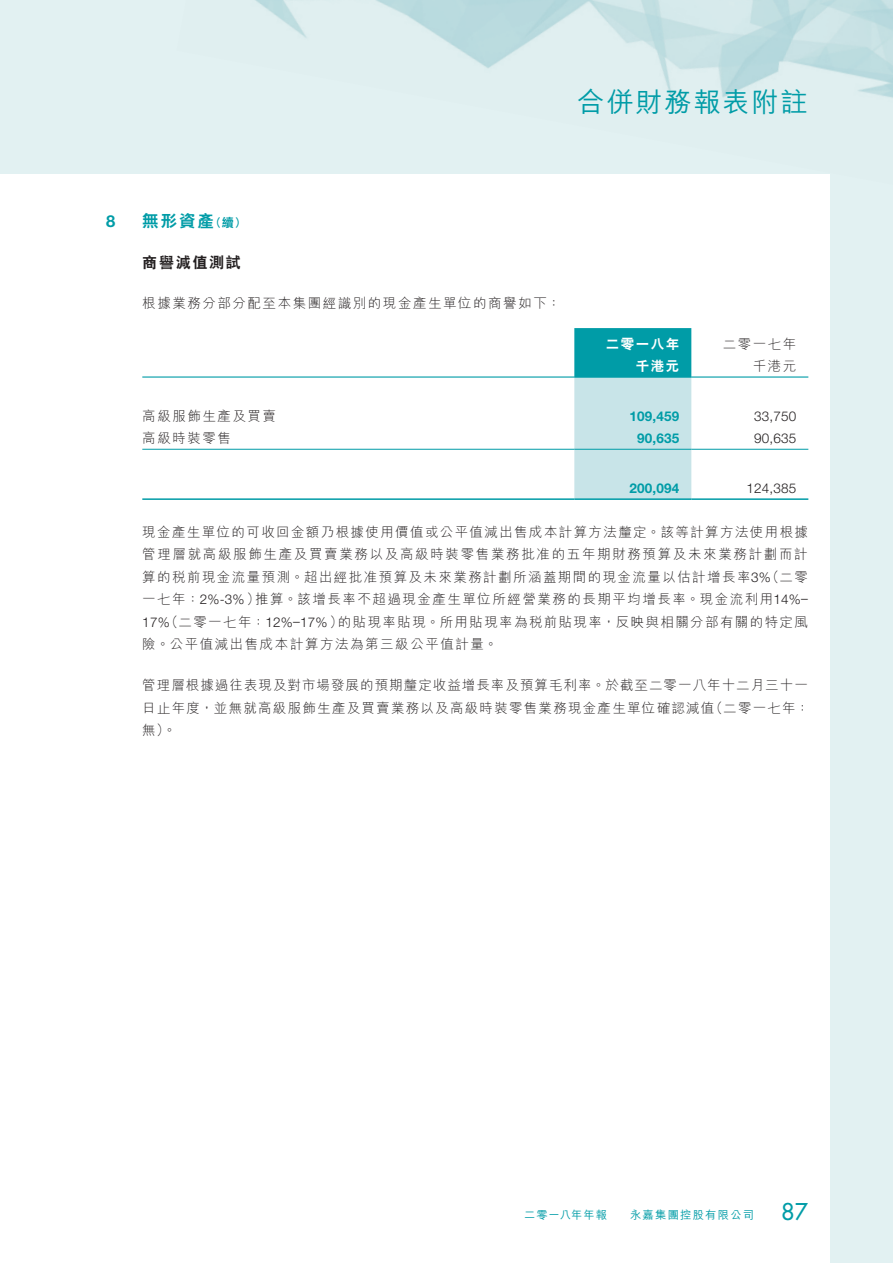
<style>
.page{position:relative;width:893px;height:1263px;background:#e2f1f2}
.page>*{position:absolute;margin:0;border:0;box-sizing:border-box;transform-origin:0 0}
.t1{font:500 27px "M Hei HK";letter-spacing:.07em;color:#009ca7}
._03_H1{font:800 16.5px "C Hei 2 HK";color:#009ca7}
._03_H1-2{font:700 16.5px "Helvetica Neue LT Std";color:#009ca7}
._04___H2{font:800 15px "C Hei 2 HK";letter-spacing:.115em;color:#231f20}
._12___P2{font:300 13.5px/22.5px "M Hei HK";letter-spacing:.1em;color:#231f20;text-align:justify}
._01_Body_Text{font:700 13.5px "Helvetica Neue LT Std";letter-spacing:.015em;color:#009ca7}
._01_Body_Text-2{font:300 13.5px "Helvetica Neue LT Std";letter-spacing:.015em;color:#231f20}
._15_Table_Stub{font:300 13.5px "M Hei HK";letter-spacing:.115em;color:#231f20}
._01_Body_Text-3{font:800 13.5px "C Hei 2 HK";letter-spacing:.115em;color:#fff}
._01_Body_Text-4{font:300 13.5px "M Hei HK";letter-spacing:.115em;color:#231f20}
.t2{font:500 11.25px "M Hei HK";letter-spacing:.115em;color:#009ca7}
.t3{font:500 11.25px "M Hei HK";letter-spacing:.085em;color:#009ca7}
.s1{font-size:12px}
.s2{font-family:"Helvetica Neue LT Std"}
.s3{font-family:"Futura Std";font-size:22.5px}
</style>
<div class="page">
<img style="left:255px;top:0;width:638px;height:195px">
<div style="left:0;top:174px;width:829px;height:1089px;background:#fff"></div>
<svg style="left:574px;top:328px;width:117px;height:170px;background:#8ecfd5"></svg>
<hr style="left:142px;top:376px;width:432px;height:2px;background:#009ca7">
<hr style="left:574px;top:376px;width:117px;height:2px;background:#009ca7">
<hr style="left:691px;top:376px;width:117px;height:2px;background:#009ca7">
<hr style="left:142px;top:449px;width:432px;height:1px;background:#009ca7">
<hr style="left:574px;top:449px;width:117px;height:1px;background:#009ca7">
<hr style="left:691px;top:449px;width:117px;height:1px;background:#009ca7">
<hr style="left:142px;top:498px;width:432px;height:2px;background:#009ca7">
<hr style="left:574px;top:498px;width:117px;height:2px;background:#009ca7">
<hr style="left:691px;top:498px;width:117px;height:2px;background:#009ca7">
<h1 class="t1" style="left:577px;top:82px;width:232px">合併財務報表附註</h1>
<p class="_03_H1-2" style="left:106px;top:211px;width:11px">8</p>
<p class="_03_H1" style="left:142px;top:210px;width:105px">無形資產<span class="s1">（續）</span></p>
<p class="_04___H2" style="left:142px;top:252px;width:100px">商譽減值測試</p>
<p class="_12___P2" style="left:142px;top:292px;width:420px">根據業務分部分配至本集團經識別的現金產生單位的商譽如下：</p>
<p class="_01_Body_Text-3" style="left:606px;top:335px;width:75px">二零一八年</p>
<p class="_01_Body_Text-4" style="left:723px;top:334px;width:75px">二零一七年</p>
<p class="_01_Body_Text-3" style="left:636px;top:357px;width:45px">千港元</p>
<p class="_01_Body_Text-4" style="left:753px;top:357px;width:45px">千港元</p>
<p class="_15_Table_Stub" style="left:142px;top:406px;width:135px">高級服飾生產及買賣</p>
<p class="_01_Body_Text" style="left:629px;top:408px;width:51px">109,459</p>
<p class="_01_Body_Text-2" style="left:754px;top:408px;width:44px">33,750</p>
<p class="_15_Table_Stub" style="left:142px;top:429px;width:90px">高級時裝零售</p>
<p class="_01_Body_Text" style="left:637px;top:430px;width:44px">90,635</p>
<p class="_01_Body_Text-2" style="left:754px;top:430px;width:44px">90,635</p>
<p class="_01_Body_Text" style="left:629px;top:480px;width:51px">200,094</p>
<p class="_01_Body_Text-2" style="left:746px;top:480px;width:51px">124,385</p>
<p class="_12___P2" style="left:142px;top:520px;width:667px">現金產生單位的可收回金額乃根據使用價值或公平值減出售成本計算方法釐定。該等計算方法使用根據管理層就高級服飾生產及買賣業務以及高級時裝零售業務批准的五年期財務預算及未來業務計劃而計算的稅前現金流量預測。超出經批准預算及未來業務計劃所涵蓋期間的現金流量以估計增長率<span class="s2">3%</span>（二零一七年：<span class="s2">2%-3%</span>）推算。該增長率不超過現金產生單位所經營業務的長期平均增長率。現金流利用<span class="s2">14%– 17%</span>（二零一七年：<span class="s2">12%–17%</span>）的貼現率貼現。所用貼現率為稅前貼現率，反映與相關分部有關的特定風險。公平值減出售成本計算方法為第三級公平值計量。</p>
<p class="_12___P2" style="left:142px;top:673px;width:669px">管理層根據過往表現及對市場發展的預期釐定收益增長率及預算毛利率。於截至二零一八年十二月三十一日止年度，並無就高級服飾生產及買賣業務以及高級時裝零售業務現金產生單位確認減值（二零一七年：無）。</p>
<p class="t3" style="left:524px;top:1207px;width:84px">二零一八年年報</p>
<p class="t2" style="left:630px;top:1207px;width:179px">永嘉集團控股有限公司 <span class="s3">87</span></p>
</div>
